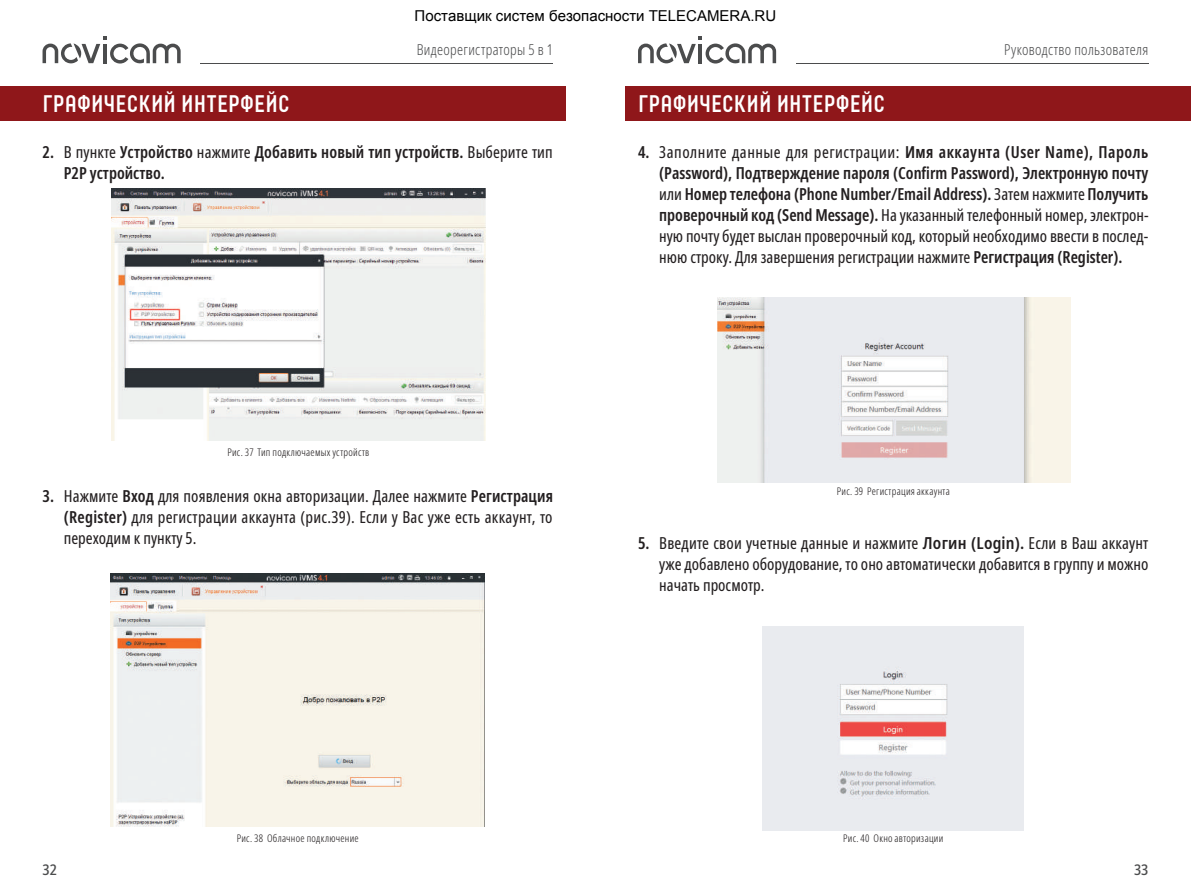
<style>
.page{position:relative;width:1191px;height:893px;background:#fff}
.page>*{position:absolute;margin:0;border:0;box-sizing:border-box;transform-origin:0 0}
.t1{font:700 24px "Neubau Pro";letter-spacing:.01em;color:#fff}
.t2{font:600 extra-condensed 16.5px/21px "Noto Sans";color:#231f20}
.t3{font:extra-condensed 16.5px/21px "Noto Sans";color:#231f20;text-align:justify}
.t4{font:300 condensed 15px "Noto Sans";letter-spacing:.025em;color:#4b4c4d;scale:.9 1}
.t5{font:500 condensed 15px "Noto Sans";color:#4b4c4d}
.t6{font:300 extra-condensed 10.5px "Noto Sans";letter-spacing:.025em;color:#231f20}
.s1{font-weight:400}
.s2{font-weight:600}
.s3{font-weight:600;font-stretch:condensed}
</style>
<div class="page">
<hr style="left:201px;top:63px;width:352px;height:1px;background:#4b4c4d">
<hr style="left:796px;top:63px;width:352px;height:1px;background:#4b4c4d">
<svg style="left:43px;top:37px;width:138px;height:27px"></svg>
<svg style="left:638px;top:37px;width:138px;height:27px"></svg>
<div style="left:625px;top:86px;width:566px;height:34px;background:#8f171a"></div>
<div style="left:0;top:86px;width:566px;height:34px;background:#8f171a"></div>
<img style="left:111px;top:573px;width:374px;height:253px">
<img style="left:111px;top:188px;width:374px;height:252px">
<img style="left:763px;top:627px;width:260px;height:204px">
<img style="left:717px;top:298px;width:353px;height:184px">
<p class="t4" style="left:417px;top:40px;width:153px">Видеорегистраторы 5 в 1</p>
<p class="t4" style="left:1004px;top:40px;width:162px">Руководство пользователя</p>
<h1 class="t1" style="left:43px;top:90px;width:248px">ГРАФИЧЕСКИЙ ИНТЕРФЕЙС</h1>
<h1 class="t1" style="left:638px;top:90px;width:248px">ГРАФИЧЕСКИЙ ИНТЕРФЕЙС</h1>
<p class="t2" style="left:64px;top:142px;width:490px;text-indent:-21px">2. <span class="s1">В пункте</span> Устройство <span class="s1">нажмите</span> Добавить новый тип устройств. <span class="s1">Выберите тип<br></span>Р2Р устройство.</p>
<p class="t2" style="left:659px;top:142px;width:491px;text-align:justify;text-indent:-21px">4. <span class="s1">Заполните данные для регистрации:</span> Имя аккаунта (User Name), Пароль (Password), Подтверждение пароля (Confirm Password), Электронную почту <span class="s1">или</span> Номер телефона (Phone Number/Email Address). <span class="s1">Затем нажмите</span> Получить проверочный код (Send Message). <span class="s1">На указанный телефонный номер, электрон&shy;ную почту будет выслан проверочный код, который необходимо ввести в послед&shy;нюю строку. Для завершения регистрации нажмите</span> Регистрация (Register).</p>
<p class="t6" style="left:227px;top:444px;width:143px">Рис. 37 Тип подключаемых устройств</p>
<p class="t3" style="left:64px;top:486px;width:491px;text-indent:-21px"><span class="s2">3.</span> Нажмите <span class="s2">Вход</span> для появления окна авторизации. Далее нажмите <span class="s2">Регистрация (Register)</span> для регистрации аккаунта (рис.39). Если у Вас уже есть аккаунт, то переходим к пункту 5.</p>
<p class="t6" style="left:837px;top:484px;width:114px">Рис. 39 Регистрация аккаунта</p>
<p class="t3" style="left:659px;top:533px;width:490px;text-indent:-21px"><span class="s2">5.</span> Введите свои учетные данные и нажмите <span class="s3">Логин (Login).</span> Если в Ваш аккаунт уже добавлено оборудование, то оно автоматически добавится в группу и можно начать просмотр.</p>
<p class="t6" style="left:237px;top:831px;width:123px">Рис. 38 Облачное подключение</p>
<p class="t6" style="left:843px;top:831px;width:102px">Рис. 40 Окно авторизации</p>
<p class="t5" style="left:43px;top:859px;width:16px">32</p>
<p class="t5" style="left:1134px;top:859px;width:16px">33</p>
</div>
